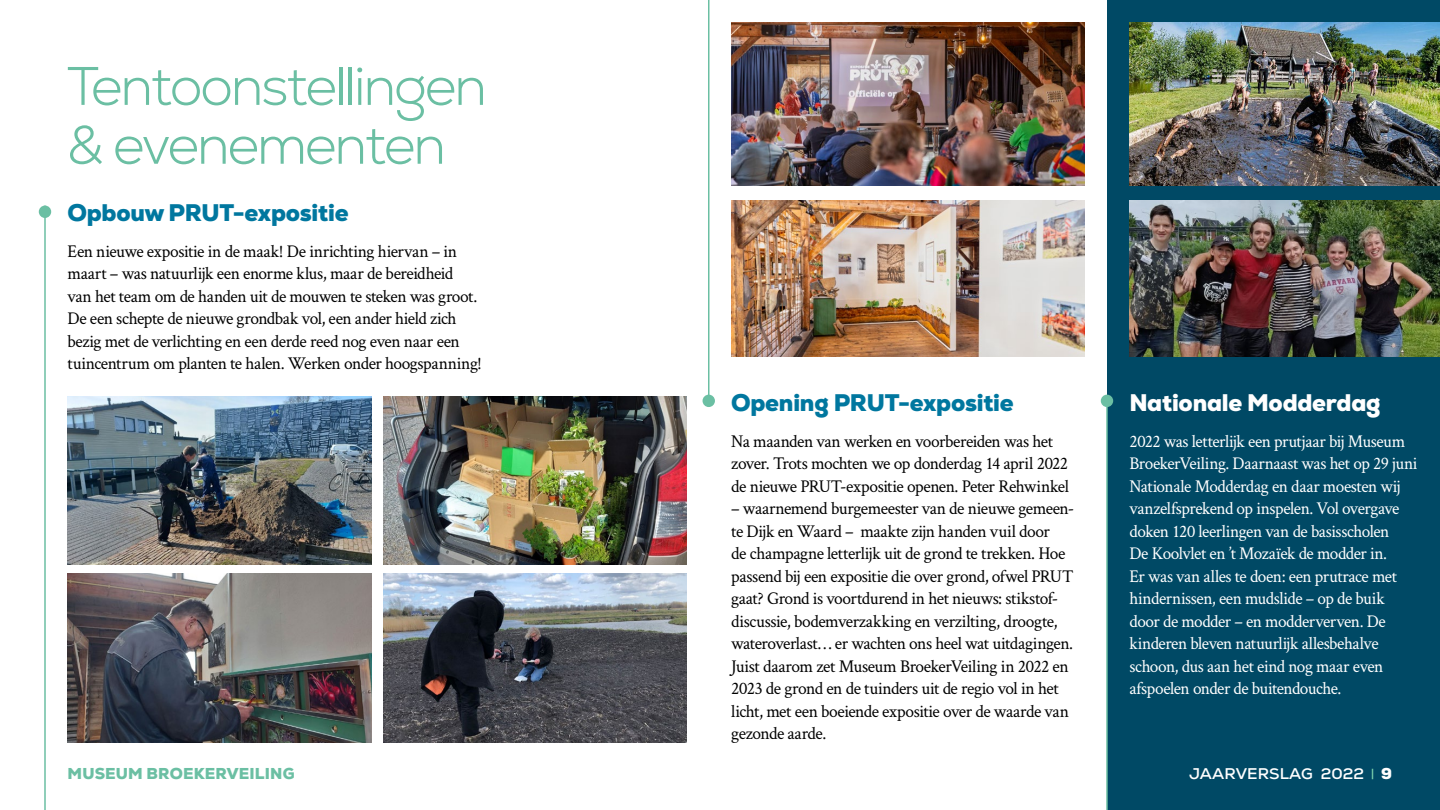
<style>
.page{position:relative;width:1440px;height:810px;background:#fff}
.page>*{position:absolute;margin:0;border:0;box-sizing:border-box;transform-origin:0 0}
.t1{font:300 54.15px/58.9px "Nexa";letter-spacing:-.04em;color:#6bbfa3}
.t2{font:900 24px "Nexa";letter-spacing:-.01em;color:#00779f}
.t3{font:900 24px "Nexa";letter-spacing:-.01em;color:#fff}
.t4{font:18px/22.5px "Crimson Text";letter-spacing:-.03em;color:#000}
.t5{font:18px/22.5px "Crimson Text";letter-spacing:-.03em;color:#fff;scale:.96 1}
.t6{font:900 15.75px "Nexa";letter-spacing:.01em;color:#6bbfa3}
.t7{font:700 15.75px "Nexa";letter-spacing:.01em;color:#fff}
.s1{font-weight:900}
</style>
<div class="page">
<div style="left:1107px;top:0;width:333px;height:810px;background:#004965"></div>
<hr style="left:44px;top:206px;width:2px;height:604px;background:#6bbfa3">
<hr style="left:1106px;top:403px;width:2px;height:407px;background:#6bbfa3">
<hr style="left:708px;top:0;width:2px;height:401px;background:#6bbfa3">
<div style="left:39px;top:206px;width:12px;height:12px;background:#6bbfa3;border-radius:50%"></div>
<div style="left:1101px;top:395px;width:12px;height:12px;background:#6bbfa3;border-radius:50%"></div>
<div style="left:703px;top:395px;width:12px;height:12px;background:#6bbfa3;border-radius:50%"></div>
<img style="left:68px;top:574px;width:303px;height:168px">
<img style="left:68px;top:396px;width:303px;height:169px">
<img style="left:383px;top:574px;width:304px;height:168px">
<img style="left:731px;top:201px;width:353px;height:156px">
<img style="left:731px;top:22px;width:354px;height:163px">
<img style="left:1130px;top:22px;width:310px;height:163px">
<img style="left:1130px;top:201px;width:310px;height:156px">
<img style="left:383px;top:396px;width:304px;height:169px">
<h1 class="t1" style="left:67px;top:58px;width:421px">Tentoonstellingen &amp; evenementen</h1>
<h2 class="t2" style="left:68px;top:197px;width:283px">Opbouw PRUT-expositie</h2>
<p class="t4" style="left:68px;top:239px;width:416px">Een nieuwe expositie in de maak! De inrichting hiervan – in maart – was natuurlijk een enorme klus, maar de bereidheid van het team om de handen uit de mouwen te steken was groot.<br>De een schepte de nieuwe grondbak vol, een ander hield zich bezig met de verlichting en een derde reed nog even naar een tuincentrum om planten te halen. Werken onder hoogspanning!</p>
<h2 class="t2" style="left:731px;top:387px;width:284px">Opening PRUT-expositie</h2>
<p class="t4" style="left:731px;top:429px;width:339px">Na maanden van werken en voorbereiden was het zover. Trots mochten we op donderdag 14 april 2022 de nieuwe PRUT-expositie openen. Peter Rehwinkel</p>
<p class="t4" style="left:731px;top:497px;width:345px">– waarnemend burgemeester van de nieuwe gemeen&shy;te Dijk en Waard – maakte zijn handen vuil door<br>de champagne letterlijk uit de grond te trekken. Hoe passend bij een expositie die over grond, ofwel PRUT gaat? Grond is voortdurend in het nieuws: stikstof&shy;discussie, bodemverzakking en verzilting, droogte, wateroverlast… er wachten ons heel wat uitdagingen.<br>Juist daarom zet Museum BroekerVeiling in 2022 en 2023 de grond en de tuinders uit de regio vol in het licht, met een boeiende expositie over de waarde van gezonde aarde.</p>
<h2 class="t3" style="left:1130px;top:387px;width:253px">Nationale Modderdag</h2>
<p class="t5" style="left:1130px;top:429px;width:302px">2022 was letterlijk een prutjaar bij Museum BroekerVeiling. Daarnaast was het op 29 juni Nationale Modderdag en daar moesten wij vanzelfsprekend op inspelen. Vol overgave doken 120 leerlingen van de basisscholen<br>De Koolvlet en ’t Mozaïek de modder in.<br>Er was van alles te doen: een prutrace met hindernissen, een mudslide – op de buik door de modder – en modderverven. De kinderen bleven natuurlijk allesbehalve schoon, dus aan het eind nog maar even afspoelen onder de buitendouche.</p>
<p class="t6" style="left:68px;top:763px;width:229px">MUSEUM BROEKERVEILING</p>
<p class="t7" style="left:1189px;top:764px;width:205px">JAARVERSLAG 2022 <span class="s1">9</span></p>
</div>
